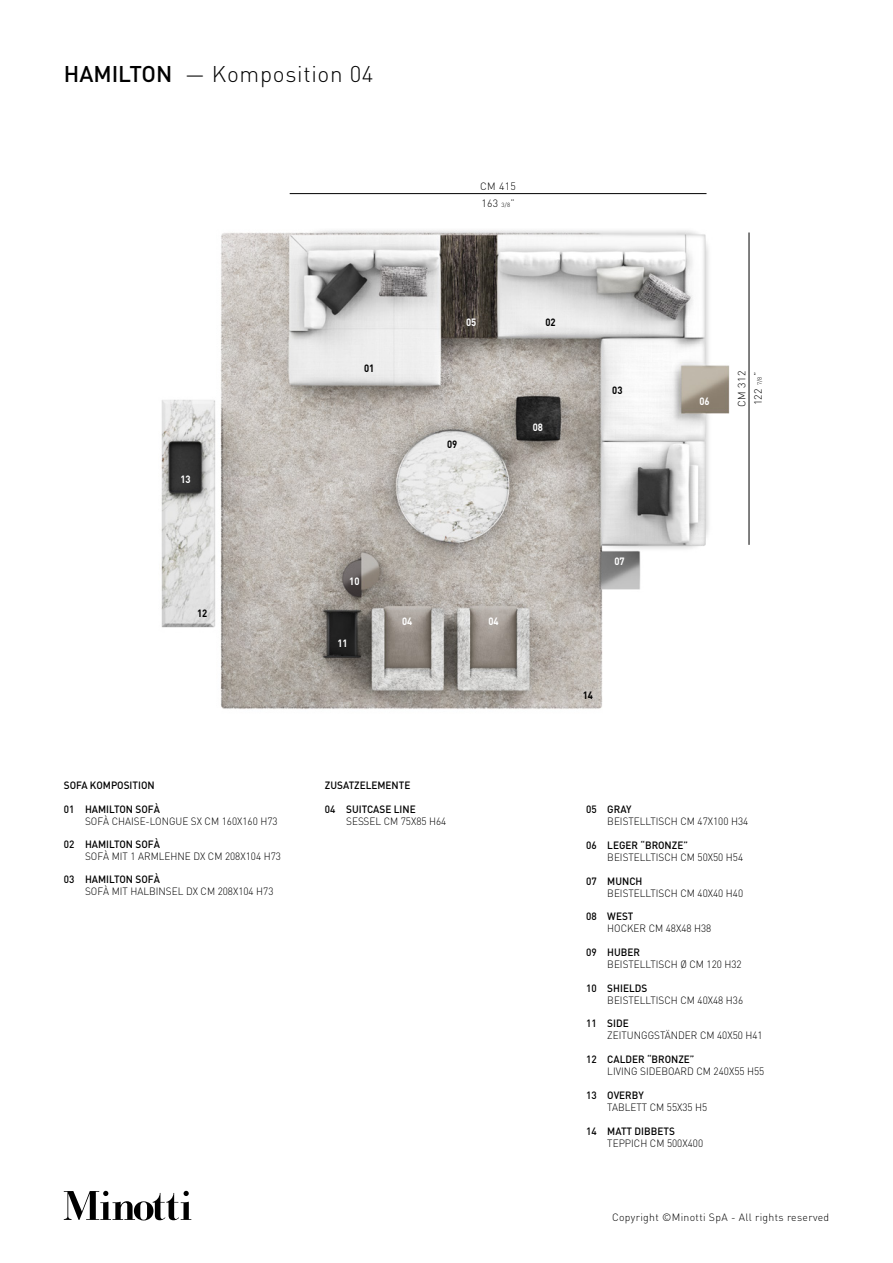
<style>
.page{position:relative;width:893px;height:1263px;background:#fff}
.page>*{position:absolute;margin:0;border:0;box-sizing:border-box;transform-origin:0 0}
.t1{font:300 22.5px "DIN";letter-spacing:.03em;color:#000}
.t2{font:300 10.5px "DIN";color:#000;scale:.95 1}
.t3{font:500 10.5px "DIN";color:#000;scale:.95 1}
.t4{font:300 10.5px "DIN";letter-spacing:.03em;color:#000}
.t5{font:300 10.5px/16.5px "DIN";color:#000}
.t6{font:700 10.5px "DIN";color:#fff;scale:.9 1}
.t7{font:700 10.5px "DIN";color:#000;scale:.9 1}
.s1{font-weight:500}
.s2{font-size:6px}
</style>
<div class="page">
<svg style="left:64px;top:1191px;width:127px;height:29px"></svg>
<hr style="left:290px;top:193px;width:416px;height:1px;background:#000">
<img style="left:161px;top:230px;width:569px;height:479px">
<hr style="left:749px;top:232px;width:1px;height:313px;background:#000">
<h1 class="t1" style="left:64px;top:60px;width:311px"><span class="s1">HAMILTON</span> — Komposition 04</h1>
<p class="t5" style="left:480px;top:178px;width:37px">CM 415<br>163 <span class="s2">3/8</span>”</p>
<p class="t6" style="left:180px;top:472px;width:13px">13</p>
<p class="t7" style="left:197px;top:607px;width:13px">12</p>
<p class="t3" style="left:64px;top:778px;width:97px">SOFA KOMPOSITION</p>
<p class="t3" style="left:64px;top:802px;width:103px">01 HAMILTON SOFÀ</p>
<p class="t2" style="left:85px;top:815px;width:204px">SOFÀ CHAISE-LONGUE SX CM 160X160 H73</p>
<p class="t3" style="left:64px;top:837px;width:103px">02 HAMILTON SOFÀ</p>
<p class="t2" style="left:85px;top:850px;width:208px">SOFÀ MIT 1 ARMLEHNE DX CM 208X104 H73</p>
<p class="t3" style="left:64px;top:873px;width:103px">03 HAMILTON SOFÀ</p>
<p class="t2" style="left:85px;top:885px;width:200px">SOFÀ MIT HALBINSEL DX CM 208X104 H73</p>
<p class="t7" style="left:364px;top:362px;width:13px">01</p>
<p class="t6" style="left:466px;top:315px;width:13px">05</p>
<p class="t7" style="left:545px;top:315px;width:13px">02</p>
<p class="t7" style="left:447px;top:437px;width:13px">09</p>
<p class="t6" style="left:533px;top:420px;width:13px">08</p>
<p class="t7" style="left:612px;top:383px;width:13px">03</p>
<p class="t6" style="left:699px;top:394px;width:13px">06</p>
<p class="t5" style="left:733px;top:407px;width:37px;rotate:-90deg">CM 312<br>122 <span class="s2">7/8</span>”</p>
<p class="t6" style="left:349px;top:575px;width:13px">10</p>
<p class="t6" style="left:337px;top:637px;width:13px">11</p>
<p class="t6" style="left:402px;top:614px;width:13px">04</p>
<p class="t6" style="left:488px;top:614px;width:13px">04</p>
<p class="t3" style="left:325px;top:778px;width:92px">ZUSATZELEMENTE</p>
<p class="t3" style="left:325px;top:802px;width:97px">04 SUITCASE LINE</p>
<p class="t2" style="left:346px;top:815px;width:107px">SESSEL CM 75X85 H64</p>
<p class="t6" style="left:614px;top:554px;width:13px">07</p>
<p class="t7" style="left:583px;top:688px;width:13px">14</p>
<p class="t3" style="left:586px;top:802px;width:49px">05 GRAY</p>
<p class="t2" style="left:607px;top:815px;width:150px">BEISTELLTISCH CM 47X100 H34</p>
<p class="t3" style="left:586px;top:838px;width:109px">06 LEGER “BRONZE”</p>
<p class="t2" style="left:607px;top:850px;width:144px">BEISTELLTISCH CM 50X50 H54</p>
<p class="t3" style="left:586px;top:874px;width:61px">07 MUNCH</p>
<p class="t2" style="left:607px;top:886px;width:144px">BEISTELLTISCH CM 40X40 H40</p>
<p class="t3" style="left:586px;top:909px;width:51px">08 WEST</p>
<p class="t2" style="left:607px;top:921px;width:111px">HOCKER CM 48X48 H38</p>
<p class="t3" style="left:586px;top:945px;width:58px">09 HUBER</p>
<p class="t2" style="left:607px;top:957px;width:143px">BEISTELLTISCH Ø CM 120 H32</p>
<p class="t3" style="left:586px;top:981px;width:66px">10 SHIELDS</p>
<p class="t2" style="left:607px;top:993px;width:144px">BEISTELLTISCH CM 40X48 H36</p>
<p class="t3" style="left:586px;top:1017px;width:46px">11 SIDE</p>
<p class="t2" style="left:607px;top:1029px;width:165px">ZEITUNGGSTÄNDER CM 40X50 H41</p>
<p class="t3" style="left:586px;top:1053px;width:116px">12 CALDER “BRONZE”</p>
<p class="t2" style="left:607px;top:1065px;width:167px">LIVING SIDEBOARD CM 240X55 H55</p>
<p class="t3" style="left:586px;top:1089px;width:62px">13 OVERBY</p>
<p class="t2" style="left:607px;top:1101px;width:107px">TABLETT CM 55X35 H5</p>
<p class="t3" style="left:586px;top:1124px;width:95px">14 MATT DIBBETS</p>
<p class="t2" style="left:607px;top:1137px;width:102px">TEPPICH CM 500X400</p>
<p class="t4" style="left:612px;top:1210px;width:219px">Copyright ©Minotti SpA - All rights reserved</p>
</div>
